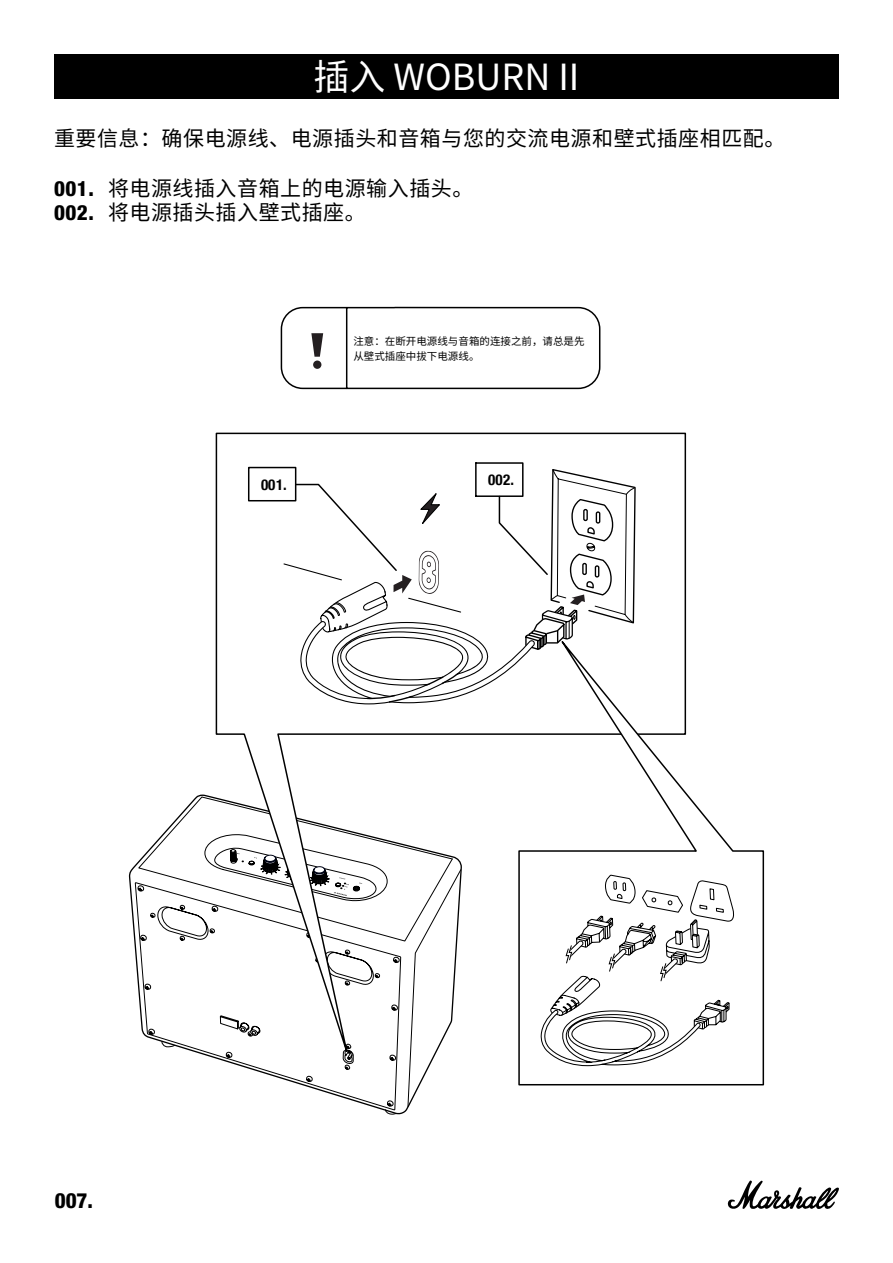
<style>
.page{position:relative;width:893px;height:1263px;background:#fff}
.page>*{position:absolute;margin:0;border:0;box-sizing:border-box;transform-origin:0 0}
.t1{font:36px "Noto Sans CJ Ksc";color:#fff}
.t2{font:21px/24px "Noto Sans CJ Ksc";letter-spacing:.025em;color:#000}
.t3{font:800 condensed 21px "Helvetica Neue LT Std";color:#000}
.t4{font:700 condensed 15px "Helvetica Neue";letter-spacing:.02em;color:#000}
.t5{font:10.5px/15px "Noto Sans CJ Ksc";color:#000}
.s1{font-family:"Helvetica Neue LT Std";font-weight:800;font-stretch:condensed}
</style>
<div class="page">
<svg style="left:727px;top:1180px;width:112px;height:29px"></svg>
<svg style="left:280px;top:306px;width:321px;height:84px"></svg>
<div style="left:313px;top:360px;width:8px;height:9px;background:#241f21;border-radius:50%"></div>
<div style="left:54px;top:54px;width:785px;height:44px;background:#000"></div>
<svg style="left:135px;top:882px;width:288px;height:233px"></svg>
<svg style="left:138px;top:886px;width:262px;height:220px"></svg>
<svg style="left:385px;top:1109px;width:12px;height:6px"></svg>
<svg style="left:150px;top:796px;width:65px;height:274px"></svg>
<svg style="left:215px;top:432px;width:472px;height:648px"></svg>
<div style="left:248px;top:467px;width:48px;height:34px;border:2px solid #000"></div>
<svg style="left:283px;top:461px;width:353px;height:243px"></svg>
<svg style="left:518px;top:620px;width:247px;height:466px"></svg>
<svg style="left:541px;top:835px;width:193px;height:232px"></svg>
<h1 class="t1" style="left:313px;top:57px;width:268px">插入 WOBURN II</h1>
<p class="t2" style="left:54px;top:126px;width:733px">重要信息：确保电源线、电源插头和音箱与您的交流电源和壁式插座相匹配。</p>
<p class="t2" style="left:54px;top:177px;width:421px"><span class="s1">001.</span> 将电源线插入音箱上的电源输入插头。<br><span class="s1">002.</span> 将电源插头插入壁式插座。</p>
<p class="t5" style="left:353px;top:333px;width:233px">注意：在断开电源线与音箱的连接之前，请总是先从壁式插座中拔下电源线。</p>
<p class="t4" style="left:261px;top:472px;width:27px">001.</p>
<p class="t4" style="left:488px;top:468px;width:27px">002.</p>
<p class="t3" style="left:55px;top:1187px;width:40px">007.</p>
</div>
